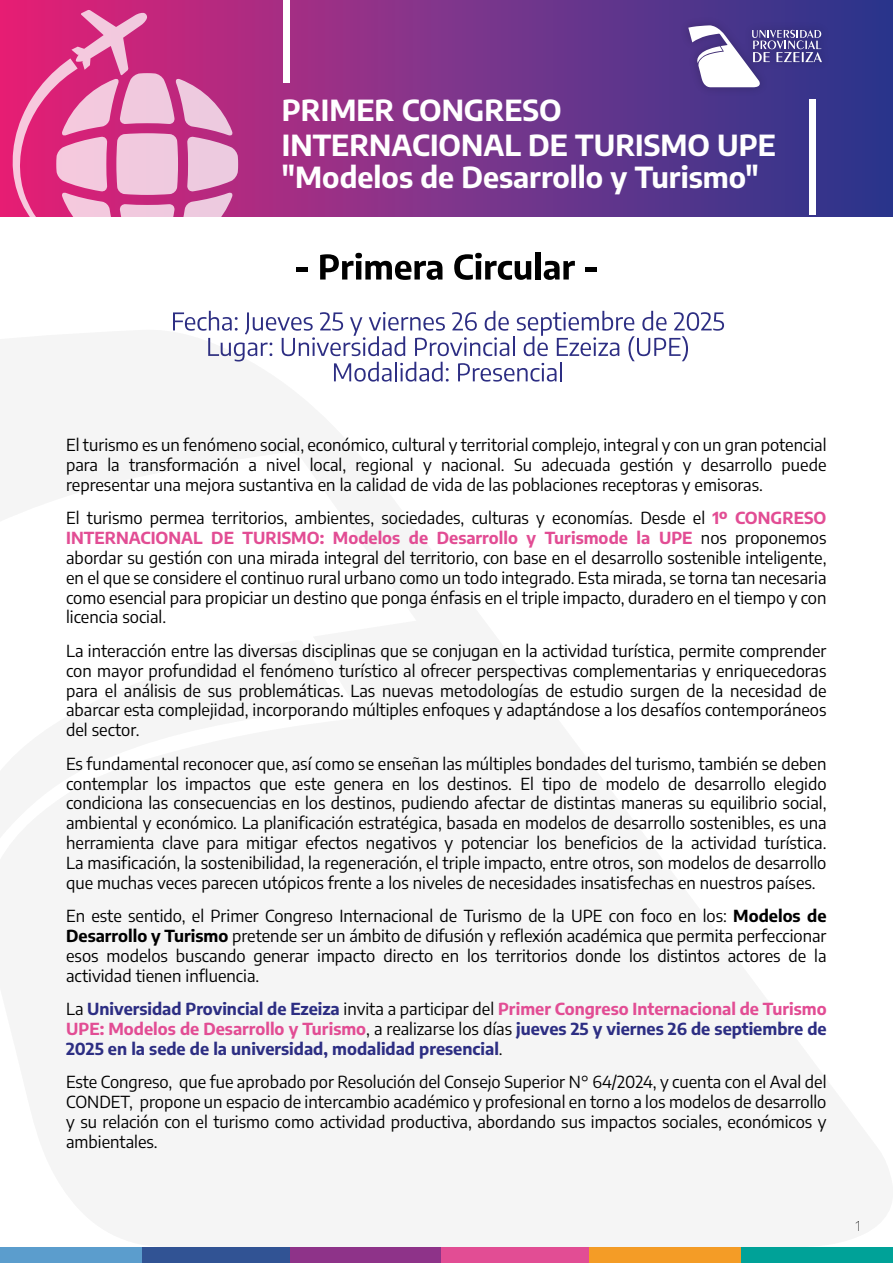
<style>
.page{position:relative;width:893px;height:1263px;background:#fff}
.page>*{position:absolute;margin:0;border:0;box-sizing:border-box;transform-origin:0 0}
.t1{font:700 28.95px/34.7px "Encode Sans";color:#fff}
.t2{font:16.5px/19.8px "Encode Sans";color:#000;text-align:justify}
.t3{font:700 16.5px/19.8px "Encode Sans";color:#2d2e83;text-align:justify}
.t4{font:100 13.5px "Encode Sans";color:#000}
.s1{font-weight:700;color:#e24d94}
.s2{font-weight:700}
.s3{font-weight:400;color:#000}
.s4{color:#e24d94}
</style>
<div class="page">
<div style="left:0;top:0;width:893px;height:216px;background:linear-gradient(to right,#e3247a,#253c92)"></div>
<div style="left:0;top:1248px;width:151px;height:15px;background:#5b9dcd"></div>
<div style="left:142px;top:1248px;width:152px;height:15px;background:#315394"></div>
<div style="left:290px;top:1248px;width:153px;height:15px;background:#8e3389"></div>
<div style="left:442px;top:1248px;width:152px;height:15px;background:#e24d94"></div>
<div style="left:589px;top:1248px;width:153px;height:15px;background:#f49c26"></div>
<div style="left:741px;top:1248px;width:152px;height:15px;background:#00a298"></div>
<hr style="left:296px;top:268px;width:11px;height:4px;background:#000">
<svg style="left:320px;top:253px;width:122px;height:27px"></svg>
<svg style="left:454px;top:253px;width:77px;height:27px"></svg>
<div style="left:535px;top:252px;width:6px;height:28px;background:#000"></div>
<svg style="left:544px;top:261px;width:31px;height:19px"></svg>
<hr style="left:585px;top:268px;width:12px;height:4px;background:#000">
<svg style="left:173px;top:311px;width:551px;height:19px"></svg>
<img style="left:675px;top:12px;width:160px;height:89px">
<svg style="left:688px;top:25px;width:134px;height:62px"></svg>
<svg style="left:173px;top:330px;width:548px;height:52px"></svg>
<svg style="left:13px;top:10px;width:225px;height:206px;background:#da66a2"></svg>
<div style="left:283px;top:0;width:6px;height:83px;background:#fff"></div>
<div style="left:809px;top:99px;width:6px;height:115px;background:#fff"></div>
<h1 class="t1" style="left:282px;top:92px;width:495px">PRIMER CONGRESO<br>INTERNACIONAL DE TURISMO UPE</h1>
<h1 class="t1" style="left:282px;top:159px;width:478px">"Modelos de Desarrollo y Turismo"</h1>
<p class="t2" style="left:66px;top:434px;width:762px">El turismo es un fenómeno social, económico, cultural y territorial complejo, integral y con un gran potencial para la transformación a nivel local, regional y nacional. Su adecuada gestión y desarrollo puede representar una mejora sustantiva en la calidad de vida de las poblaciones receptoras y emisoras.</p>
<p class="t2" style="left:66px;top:508px;width:762px">El turismo permea territorios, ambientes, sociedades, culturas y economías. Desde el <span class="s1">1º CONGRESO INTERNACIONAL DE TURISMO: Modelos de Desarrollo y Turismode la UPE</span> nos proponemos abordar su gestión con una mirada integral del territorio, con base en el desarrollo sostenible inteligente, en el que se considere el continuo rural urbano como un todo integrado. Esta mirada, se torna tan necesaria como esencial para propiciar un destino que ponga énfasis en el triple impacto, duradero en el tiempo y con licencia social.</p>
<p class="t2" style="left:66px;top:640px;width:762px">La interacción entre las diversas disciplinas que se conjugan en la actividad turística, permite comprender con mayor profundidad el fenómeno turístico al ofrecer perspectivas complementarias y enriquecedoras para el análisis de sus problemáticas. Las nuevas metodologías de estudio surgen de la necesidad de abarcar esta complejidad, incorporando múltiples enfoques y adaptándose a los desafíos contemporáneos del sector.</p>
<p class="t2" style="left:66px;top:753px;width:762px">Es fundamental reconocer que, así como se enseñan las múltiples bondades del turismo, también se deben contemplar los impactos que este genera en los destinos. El tipo de modelo de desarrollo elegido condiciona las consecuencias en los destinos, pudiendo afectar de distintas maneras su equilibrio social, ambiental y económico. La planificación estratégica, basada en modelos de desarrollo sostenibles, es una herramienta clave para mitigar efectos negativos y potenciar los beneficios de la actividad turística.<br>La masificación, la sostenibilidad, la regeneración, el triple impacto, entre otros, son modelos de desarrollo que muchas veces parecen utópicos frente a los niveles de necesidades insatisfechas en nuestros países.</p>
<p class="t2" style="left:66px;top:905px;width:762px">En este sentido, el Primer Congreso Internacional de Turismo de la UPE con foco en los: <span class="s2">Modelos de Desarrollo y Turismo</span> pretende ser un ámbito de difusión y reflexión académica que permita perfeccionar esos modelos buscando generar impacto directo en los territorios donde los distintos actores de la actividad tienen influencia.</p>
<p class="t3" style="left:66px;top:998px;width:762px"><span class="s3">La</span> Universidad Provincial de Ezeiza <span class="s3">invita a participar del</span> <span class="s4">Primer Congreso Internacional de Turismo UPE: Modelos de Desarrollo y Turismo</span><span class="s3">, a realizarse los días</span> jueves 25 y viernes 26 de septiembre de 2025 en la sede de la universidad, modalidad presencial<span class="s3">.</span></p>
<p class="t2" style="left:66px;top:1072px;width:762px">Este Congreso, que fue aprobado por Resolución del Consejo Superior N° 64/2024, y cuenta con el Aval del CONDET, propone un espacio de intercambio académico y profesional en torno a los modelos de desarrollo y su relación con el turismo como actividad productiva, abordando sus impactos sociales, económicos y ambientales.</p>
<p class="t4" style="left:856px;top:1217px;width:6px">1</p>
</div>
